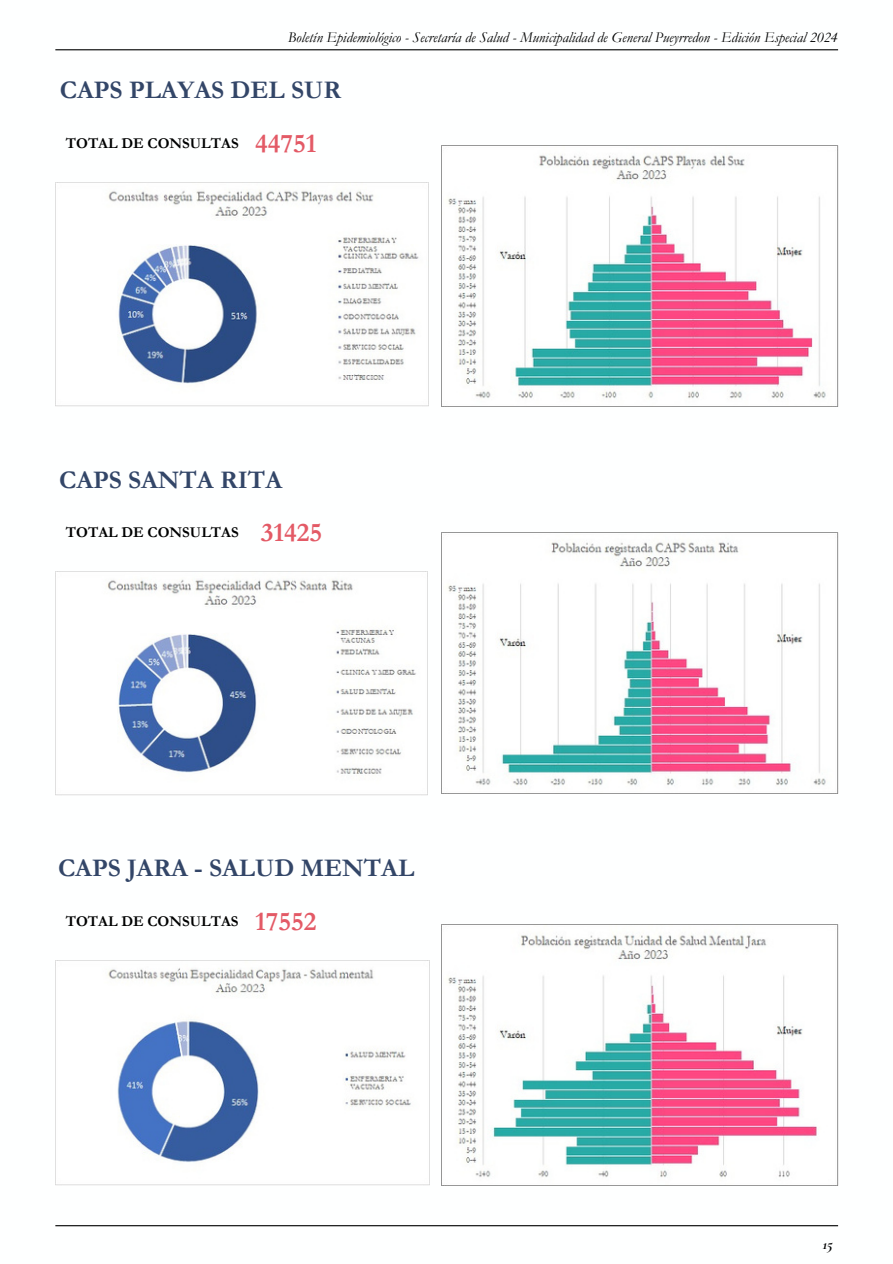
<style>
.page{position:relative;width:893px;height:1264px;background:#fff}
.page>*{position:absolute;margin:0;border:0;box-sizing:border-box;transform-origin:0 0}
.t1{font:700 25.5px "Garamond";color:#334668}
.t2{font:italic 15px "Garamond";color:#000}
.t3{font:700 15px "Garamond";color:#000}
.t4{font:italic 700 15px "Cormorant Garamond";color:#000}
.s1{font-size:27px;color:#e35a66}
</style>
<div class="page">
<hr style="left:55px;top:49px;width:783px;height:1px;background:#000">
<hr style="left:55px;top:1225px;width:783px;height:1px;background:#000">
<img style="left:55px;top:183px;width:373px;height:223px">
<img style="left:442px;top:146px;width:396px;height:261px">
<img style="left:55px;top:571px;width:373px;height:224px">
<img style="left:442px;top:532px;width:396px;height:261px">
<img style="left:55px;top:960px;width:374px;height:225px">
<img style="left:442px;top:924px;width:396px;height:261px">
<p class="t2" style="left:288px;top:29px;width:551px">Boletín Epidemiológico - Secretaría de Salud - Municipalidad de General Pueyrredon - Edición Especial 2024</p>
<h1 class="t1" style="left:60px;top:76px;width:283px">CAPS PLAYAS DEL SUR</h1>
<p class="t3" style="left:66px;top:135px;width:252px">TOTAL DE CONSULTAS <span class="s1">44751</span></p>
<h1 class="t1" style="left:59px;top:466px;width:225px">CAPS SANTA RITA</h1>
<p class="t3" style="left:66px;top:524px;width:258px">TOTAL DE CONSULTAS <span class="s1">31425</span></p>
<h1 class="t1" style="left:58px;top:854px;width:358px">CAPS JARA - SALUD MENTAL</h1>
<p class="t3" style="left:66px;top:913px;width:252px">TOTAL DE CONSULTAS <span class="s1">17552</span></p>
<p class="t4" style="left:822px;top:1235px;width:11px">15</p>
</div>
